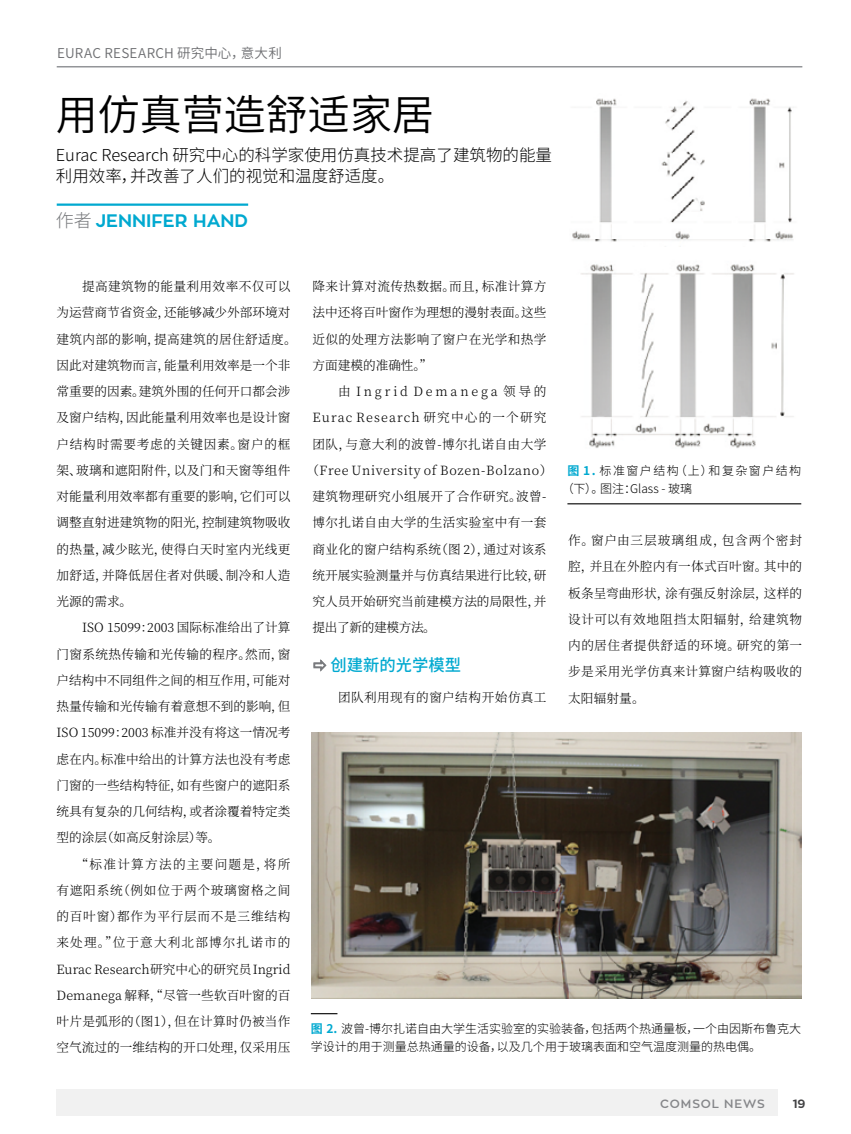
<style>
.page{position:relative;width:851px;height:1134px;background:#fff}
.page>*{position:absolute;margin:0;border:0;box-sizing:border-box;transform-origin:0 0}
.t1{font:42px "Source Han Sans CN";color:#000}
.t2{font:700 18px "Zona Pro";color:#00a9d0}
.t3{font:300 16.5px/21px "Source Han Sans CN";color:#000}
.t4{font:500 16.5px "Source Han Sans CN";color:#00a9d0}
.t5{font:13.5px "Source Han Sans CN";letter-spacing:.015em;color:#6d6e71}
.t6{font:300 12.75px/26.2px "Source Han Serif SC";letter-spacing:.025em;color:#000;text-align:justify}
.t7{font:300 12.75px/26.2px "Source Han Serif SC";color:#000}
.t8{font:300 12.75px "Source Han Serif SC";letter-spacing:.06em;color:#000}
.t9{font:300 12.75px "Source Han Serif SC";letter-spacing:.095em;color:#000}
.t10{font:300 12.75px "Source Han Serif SC";letter-spacing:.225em;color:#000}
.t11{font:300 12.75px "Source Han Serif SC";letter-spacing:-.025em;color:#000}
.t12{font:300 12px/18px "Source Han Sans CN";color:#000}
.t13{font:300 12px/18px "Source Han Sans CN";letter-spacing:.12em;color:#000}
.t14{font:600 12px "Zona Pro";letter-spacing:.075em;color:#858689}
.t15{font:700 12px "Zona Pro";color:#404042}
.s1{font-family:"Source Han Sans CN";font-weight:300;color:#787a7d}
.s2{font-weight:700;color:#00a9d0}
</style>
<div class="page">
<div style="left:56px;top:1089px;width:722px;height:27px;background:#ebebec"></div>
<hr style="left:57px;top:66px;width:745px;height:2px;background:#939598">
<hr style="left:57px;top:204px;width:191px;height:2px;background:#00a9d0">
<img style="left:572px;top:98px;width:221px;height:144px">
<img style="left:581px;top:264px;width:213px;height:184px">
<img style="left:311px;top:732px;width:490px;height:266px">
<hr style="left:567px;top:503px;width:234px;height:1px;background:#000">
<svg style="left:311px;top:1013px;width:26px;height:1px"></svg>
<svg style="left:313px;top:659px;width:14px;height:13px"></svg>
<p class="t5" style="left:57px;top:46px;width:226px">EURAC RESEARCH 研究中心，意大利</p>
<h1 class="t1" style="left:56px;top:90px;width:380px">用仿真营造舒适家居</h1>
<p class="t3" style="left:56px;top:145px;width:497px">Eurac Research 研究中心的科学家使用仿真技术提高了建筑物的能量利用效率，并改善了人们的视觉和温度舒适度。</p>
<h2 class="t2" style="left:56px;top:209px;width:64px"><span class="s1">作者</span> JENN</h2>
<h2 class="t2" style="left:146px;top:209px;width:18px">IFER</h2>
<h2 class="t2" style="left:193px;top:209px;width:42px">HAND</h2>
<p class="t7" style="left:57px;top:274px;width:241px;text-indent:26px">提高建筑物的能量利用效率不仅可以为运营商节省资金，还能够减少外部环境对建筑内部的影响，提高建筑的居住舒适度。因此对建筑物而言，能量利用效率是一个非常重要的因素。建筑外围的任何开口都会涉及窗户结构，因此能量利用效率也是设计窗户结构时需要考虑的关键因素。窗户的框架、玻璃和遮阳附件，以及门和天窗等组件对能量利用效率都有重要的影响，它们可以调整直射进建筑物的阳光，控制建筑物吸收的热量，减少眩光，使得白天时室内光线更加舒适，并降低居住者对供暖、制冷和人造光源的需求。</p>
<p class="t6" style="left:57px;top:615px;width:235px;text-indent:26px">ISO 15099：2003 国际标准给出了计算门窗系统热传输和光传输的程序。然而，窗户结构中不同组件之间的相互作用，可能对热量传输和光传输有着意想不到的影响，但ISO 15099：2003 标准并没有将这一情况考虑在内。标准中给出的计算方法也没有考虑门窗的一些结构特征，如有些窗户的遮阳系统具有复杂的几何结构，或者涂覆着特定类型的涂层（如高反射涂层）等。</p>
<p class="t6" style="left:57px;top:851px;width:235px;text-indent:19px">“标准计算方法的主要问题是，将所有遮阳系统（例如位于两个玻璃窗格之间的百叶窗）都作为平行层而不是三维结构来处理。”位于意大利北部博尔扎诺市的Eurac Research 研究中心的研究员 Ingrid Demanega 解释，“尽管一些软百叶窗的百叶片是弧形的（图1），但在计算时仍被当作空气流过的一维结构的开口处理，仅采用压</p>
<p class="t6" style="left:312px;top:274px;width:235px">降来计算对流传热数据。而且，标准计算方法中还将百叶窗作为理想的漫射表面。这些近似的处理方法影响了窗户在光学和热学方面建模的准确性。”</p>
<p class="t10" style="left:338px;top:384px;width:210px">由 Ingrid Demanega 领导的</p>
<p class="t9" style="left:312px;top:411px;width:235px">Eurac Research 研究中心的一个研究</p>
<p class="t6" style="left:312px;top:431px;width:235px">团队，与意大利的波曾-博尔扎诺自由大学</p>
<p class="t8" style="left:306px;top:463px;width:247px">（Free University of Bozen-Bolzano）</p>
<p class="t6" style="left:312px;top:484px;width:235px">建筑物理研究小组展开了合作研究。波曾-</p>
<p class="t6" style="left:312px;top:510px;width:235px">博尔扎诺自由大学的生活实验室中有一套</p>
<p class="t6" style="left:312px;top:536px;width:235px">商业化的窗户结构系统（图 2），通过对该系</p>
<p class="t7" style="left:312px;top:562px;width:235px">统开展实验测量并与仿真结果进行比较，研</p>
<p class="t7" style="left:312px;top:589px;width:235px">究人员开始研究当前建模方法的局限性，并</p>
<p class="t11" style="left:312px;top:621px;width:125px">提出了新的建模方法。</p>
<p class="t4" style="left:330px;top:656px;width:132px">创建新的光学模型</p>
<p class="t6" style="left:338px;top:684px;width:210px">团队利用现有的窗户结构开始仿真工</p>
<p class="t13" style="left:562px;top:462px;width:241px;text-indent:6px"><span class="s2">图 1.</span> 标准窗户结构（上）和复杂窗户结构（下）。图注：Glass - 玻璃</p>
<p class="t6" style="left:568px;top:528px;width:235px">作。窗户由三层玻璃组成，包含两个密封腔，并且在外腔内有一体式百叶窗。其中的板条呈弯曲形状，涂有强反射涂层，这样的设计可以有效地阻挡太阳辐射，给建筑物内的居住者提供舒适的环境。研究的第一步是采用光学仿真来计算窗户结构吸收的太阳辐射量。</p>
<p class="t12" style="left:311px;top:1020px;width:492px"><span class="s2">图 2.</span> 波曾-博尔扎诺自由大学生活实验室的实验装备，包括两个热通量板，一个由因斯布鲁克大学设计的用于测量总热通量的设备，以及几个用于玻璃表面和空气温度测量的热电偶。</p>
<p class="t14" style="left:660px;top:1096px;width:106px">COMSOL NEWS</p>
<p class="t15" style="left:792px;top:1096px;width:14px">19</p>
</div>
